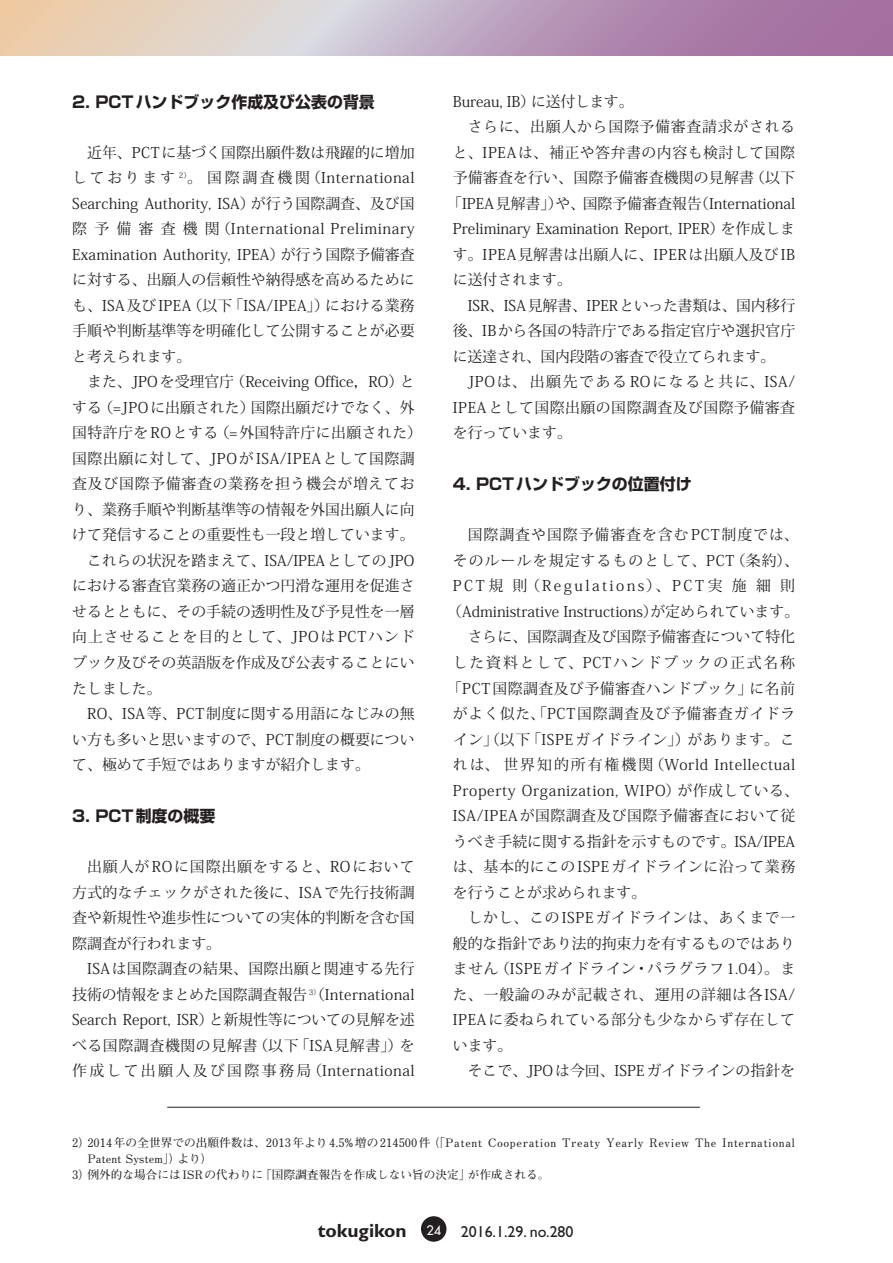
<style>
.page{position:relative;width:893px;height:1263px;background:#fff}
.page>*{position:absolute;margin:0;border:0;box-sizing:border-box;transform-origin:0 0}
.特集本文{font:700 19.2px "Gill Sans";color:#231f20}
.特集小見出し{font:700 15.9px "Shin Go Pro";color:#231f20}
.特集本文-2{font:15.9px "Gill Sans";color:#231f20}
.特集本文-3{font:14.85px/25.5px "Koz Min Pro";letter-spacing:.02em;color:#231f20;text-align:justify}
.特集本文-4{font:14.85px/25.5px "Koz Min Pro";color:#231f20}
.特集本文-5{font:14.85px/25.5px "Koz Min Pro";letter-spacing:.065em;color:#231f20;text-align:center}
.特集本文-6{font:14.85px "Koz Min Pro";letter-spacing:.04em;color:#231f20}
.特集本文-7{font:14.85px "Koz Min Pro";letter-spacing:.05em;color:#231f20}
.特集本文-8{font:14.85px "Koz Min Pro";letter-spacing:.125em;color:#231f20}
.特集本文-9{font:14.85px "Koz Min Pro";letter-spacing:-.005em;color:#231f20}
.特集本文-10{font:12.75px "Futura";color:#fff}
.注{font:700 11.7px/15.9px "Futo Min A101 Pro";letter-spacing:.05em;color:#231f20}
.注-2{font:700 11.7px "Futo Min A101 Pro";color:#231f20}
.特集本文-11{font:7.5px "Koz Min Pro";color:#231f20}
</style>
<div class="page">
<div style="left:421px;top:1216px;width:25px;height:26px;background:#231f20;border-radius:50%"></div>
<svg style="left:0;top:0;width:892px;height:55px;background:#c6aab9"></svg>
<hr style="left:167px;top:1107px;width:533px;height:1px;background:#231f20">
<p class="特集小見出し" style="left:72px;top:89px;width:304px">2. PCTハンドブック作成及び公表の背景</p>
<p class="特集本文-3" style="left:72px;top:139px;width:344px">　近年、PCTに基づく国際出願件数は飛躍的に増加しております <sup>2）</sup>。国際調査機関（International Searching Authority, ISA）が行う国際調査、及び国際予備審査機関（International Preliminary Examination Authority, IPEA）が行う国際予備審査に対する、出願人の信頼性や納得感を高めるためにも、ISA及びIPEA（以下「ISA/IPEA」）における業務手順や判断基準等を明確化して公開することが必要と考えられます。</p>
<p class="特集本文-4" style="left:72px;top:369px;width:351px">　また、JPOを受理官庁（Receiving Office，RO）とする（=JPOに出願された）国際出願だけでなく、外国特許庁を ROとする（=外国特許庁に出願された）国際出願に対して、JPOが ISA/IPEAとして国際調査及び国際予備審査の業務を担う機会が増えており、業務手順や判断基準等の情報を外国出願人に向けて発信することの重要性も一段と増しています。</p>
<p class="特集本文-3" style="left:72px;top:547px;width:344px">　これらの状況を踏まえて、ISA/IPEAとしてのJPOにおける審査官業務の適正かつ円滑な運用を促進させるとともに、その手続の透明性及び予見性を一層向上させることを目的として、JPOは PCTハンドブック及びその英語版を作成及び公表することにいたしました。</p>
<p class="特集本文-3" style="left:72px;top:700px;width:344px">　RO、ISA等、PCT制度に関する用語になじみの無い方も多いと思いますので、PCT制度の概要について、極めて手短ではありますが紹介します。</p>
<p class="特集小見出し" style="left:72px;top:803px;width:145px">3. PCT制度の概要</p>
<p class="特集本文-3" style="left:72px;top:853px;width:344px">　出願人が ROに国際出願をすると、ROにおいて方式的なチェックがされた後に、ISAで先行技術調査や新規性や進歩性についての実体的判断を含む国際調査が行われます。</p>
<p class="特集本文-3" style="left:72px;top:955px;width:344px">　ISAは国際調査の結果、国際出願と関連する先行技術の情報をまとめた国際調査報告 <sup>3</sup>（International</p>
<p class="特集本文-11" style="left:313px;top:987px;width:9px">）</p>
<p class="特集本文-3" style="left:72px;top:1006px;width:344px">Search Report, ISR）と新規性等についての見解を述べる国際調査機関の見解書（以下「ISA見解書」）を作成して出願人及び国際事務局（International</p>
<p class="特集本文-9" style="left:453px;top:91px;width:182px">Bureau, IB）に送付します。</p>
<p class="特集本文-7" style="left:453px;top:116px;width:344px">　さらに、出願人から国際予備審査請求がされる</p>
<p class="特集本文-3" style="left:453px;top:139px;width:344px">と、IPEAは、補正や答弁書の内容も検討して国際</p>
<p class="特集本文-3" style="left:453px;top:164px;width:344px">予備審査を行い、国際予備審査機関の見解書（以下</p>
<p class="特集本文-4" style="left:447px;top:190px;width:349px">「IPEA見解書」）や、国際予備審査報告（International</p>
<p class="特集本文-4" style="left:453px;top:215px;width:344px">Preliminary Examination Report, IPER）を作成しま</p>
<p class="特集本文-3" style="left:453px;top:241px;width:344px">す。IPEA見解書は出願人に、IPERは出願人及びIB</p>
<p class="特集本文-4" style="left:453px;top:267px;width:121px">に送付されます。</p>
<p class="特集本文-3" style="left:453px;top:292px;width:344px">　ISR、ISA見解書、IPERといった書類は、国内移行後、IBから各国の特許庁である指定官庁や選択官庁に送達され、国内段階の審査で役立てられます。</p>
<p class="特集本文-3" style="left:453px;top:369px;width:344px">　JPOは、出願先であるROになると共に、ISA/ IPEAとして国際出願の国際調査及び国際予備審査を行っています。</p>
<p class="特集小見出し" style="left:453px;top:472px;width:240px">4. PCTハンドブックの位置付け</p>
<p class="特集本文-5" style="left:447px;top:522px;width:353px">　国際調査や国際予備審査を含むPCT制度では、そのルールを規定するものとして、PCT（条約）、<br>PCT規 則（Regulations）、PCT実 施 細 則（Administrative Instructions）が定められています。</p>
<p class="特集本文-4" style="left:453px;top:624px;width:344px">　さらに、国際調査及び国際予備審査について特化</p>
<p class="特集本文-8" style="left:453px;top:652px;width:344px">した資料として、PCTハンドブックの正式名称</p>
<p class="特集本文-3" style="left:447px;top:675px;width:349px">「PCT国際調査及び予備審査ハンドブック」に名前</p>
<p class="特集本文-7" style="left:453px;top:703px;width:344px">がよく似た、「PCT国際調査及び予備審査ガイドラ</p>
<p class="特集本文-6" style="left:453px;top:728px;width:344px">イン」（以下「ISPEガイドライン」）があります。こ</p>
<p class="特集本文-6" style="left:453px;top:754px;width:344px">れは、世界知的所有権機関（World Intellectual</p>
<p class="特集本文-6" style="left:453px;top:779px;width:348px">Property Organization, WIPO）が作成している、</p>
<p class="特集本文-3" style="left:453px;top:802px;width:344px">ISA/IPEAが国際調査及び国際予備審査において従</p>
<p class="特集本文-4" style="left:453px;top:828px;width:344px">うべき手続に関する指針を示すものです。ISA/IPEA</p>
<p class="特集本文-3" style="left:453px;top:853px;width:344px">は、基本的にこの ISPEガイドラインに沿って業務</p>
<p class="特集本文-4" style="left:453px;top:879px;width:195px">を行うことが求められます。</p>
<p class="特集本文-3" style="left:453px;top:904px;width:344px">　しかし、この ISPEガイドラインは、あくまで一般的な指針であり法的拘束力を有するものではありません（ISPEガイドライン･パラグラフ1.04）。また、一般論のみが記載され、運用の詳細は各ISA/ IPEAに委ねられている部分も少なからず存在しています。</p>
<p class="特集本文-4" style="left:453px;top:1057px;width:344px">　そこで、JPOは今回、ISPEガイドラインの指針を</p>
<p class="注" style="left:87px;top:1133px;width:709px;text-indent:-15px">2）2014年の全世界での出願件数は、2013年より4.5%増の214500件（「Patent Cooperation Treaty Yearly Review The International<br>Patent System」）より）</p>
<p class="注-2" style="left:72px;top:1165px;width:479px">3）例外的な場合にはISRの代わりに「国際調査報告を作成しない旨の決定」が作成される。</p>
<p class="特集本文" style="left:318px;top:1219px;width:90px">tokugikon</p>
<p class="特集本文-10" style="left:426px;top:1222px;width:16px">24</p>
<p class="特集本文-2" style="left:461px;top:1222px;width:114px">2016.1.29. no.280</p>
</div>
